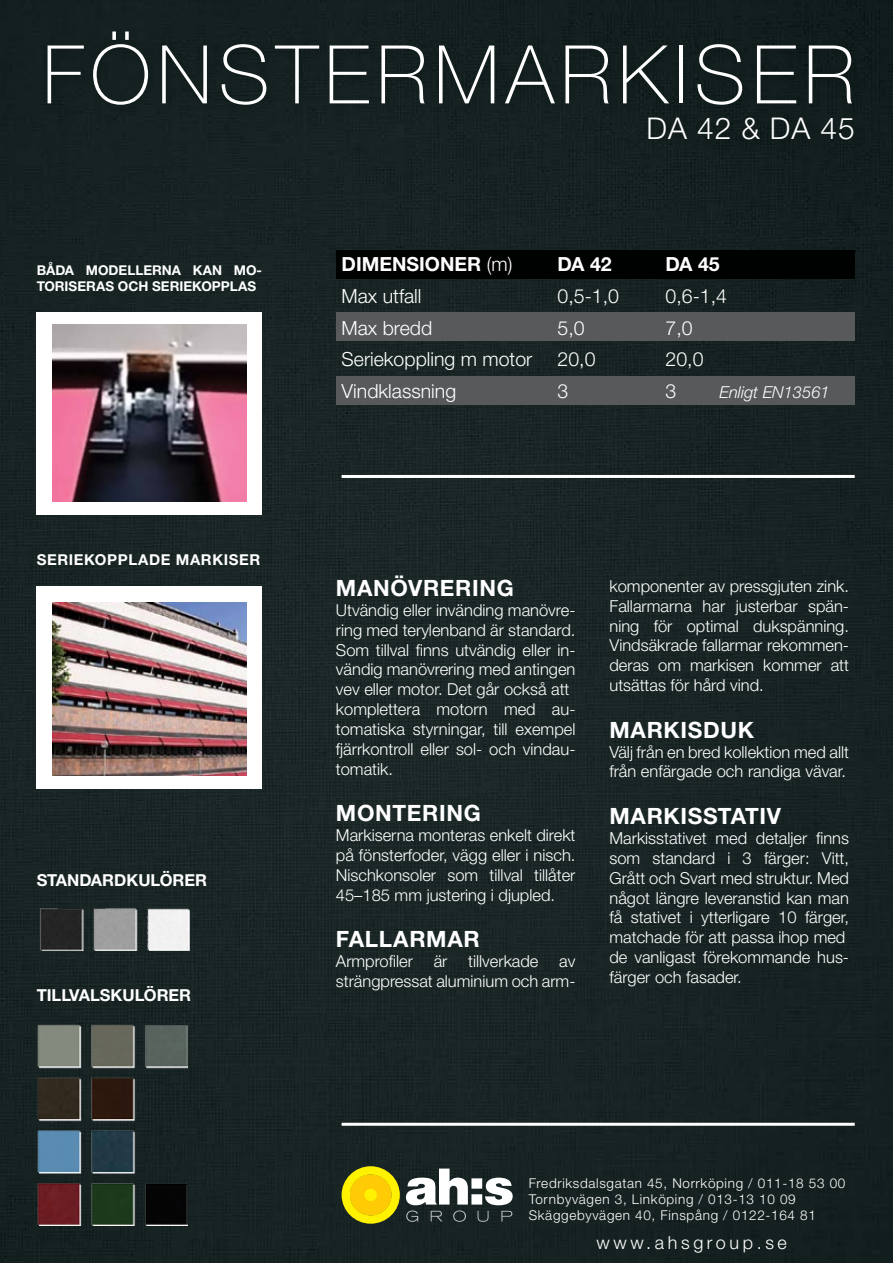
<style>
.page{position:relative;width:893px;height:1263px;background:#182424}
.page>*{position:absolute;margin:0;border:0;box-sizing:border-box;transform-origin:0 0}
.t1{font:100 81px "Helvetica Neue CE";letter-spacing:.08em;color:#fff}
.t2{font:300 30px "Helvetica Neue CE";letter-spacing:.03em;color:#fff}
.t3{font:700 22.5px "Helvetica Neue CE";letter-spacing:.03em;color:#fff}
.t4{font:300 19.5px "Helvetica Neue CE";color:#fff}
.t5{font:700 19.5px "Helvetica Neue CE";color:#fff}
.t6{font:300 18px "Helvetica Neue LT";letter-spacing:.2em;color:#fff}
.t7{font:300 16.5px/19.8px "Helvetica Neue CE";color:#fff}
.t8{font:700 16.5px "Helvetica Neue CE";color:#fff}
.t9{font:italic 300 16.5px "Helvetica Neue CE";color:#fff}
.t10{font:700 15px "Helvetica Neue CE";color:#fff}
.t11{font:300 13.5px/16.2px "Helvetica Neue LT";letter-spacing:.05em;color:#fff}
.t12{font:700 13.5px "Helvetica Neue CE";color:#fff}
.s1{font-weight:700}
</style>
<div class="page">
<div style="left:336px;top:250px;width:519px;height:28px;background:#000101"></div>
<div style="left:336px;top:313px;width:519px;height:28px;background:#58595b"></div>
<div style="left:336px;top:377px;width:519px;height:28px;background:#58595b"></div>
<div style="left:42px;top:26px;width:823px;height:126px;background:#142020"></div>
<div style="left:37px;top:313px;width:225px;height:202px;background:#fff"></div>
<img style="left:52px;top:325px;width:194px;height:176px">
<div style="left:37px;top:586px;width:225px;height:203px;background:#fff"></div>
<img style="left:52px;top:602px;width:194px;height:173px">
<img style="left:37px;top:1023px;width:151px;height:202px">
<img style="left:37px;top:903px;width:156px;height:50px">
<svg style="left:342px;top:1166px;width:58px;height:58px;background:#c8b30a"></svg>
<div style="left:364px;top:1189px;width:13px;height:12px;background:#fff200;border-radius:50%"></div>
<svg style="left:406px;top:1168px;width:107px;height:54px"></svg>
<hr style="left:342px;top:1123px;width:513px;height:3px;background:#fff">
<hr style="left:342px;top:475px;width:513px;height:3px;background:#fff">
<h1 class="t1" style="left:42px;top:28px;width:814px">FÖNSTERMARKISER</h1>
<h2 class="t2" style="left:647px;top:110px;width:210px">DA 42 &amp; DA 45</h2>
<p class="t12" style="left:37px;top:261px;width:29px">BÅDA</p>
<p class="t12" style="left:86px;top:261px;width:23px">MODELLERNA</p>
<p class="t12" style="left:193px;top:261px;width:11px">KAN</p>
<p class="t12" style="left:234px;top:261px;width:30px">MO-</p>
<p class="t12" style="left:37px;top:278px;width:10px">TORISERAS</p>
<p class="t12" style="left:118px;top:278px;width:44px">OCH SERIEKO</p>
<p class="t12" style="left:212px;top:278px;width:28px">PPLAS</p>
<p class="t10" style="left:37px;top:550px;width:11px">SERIEKO</p>
<p class="t10" style="left:107px;top:550px;width:33px">PPLADE</p>
<p class="t10" style="left:176px;top:550px;width:26px">MARKISER</p>
<p class="t8" style="left:37px;top:869px;width:172px">STANDARDKULÖRER</p>
<p class="t8" style="left:37px;top:985px;width:156px">TILLVALSKULÖRER</p>
<p class="t5" style="left:342px;top:252px;width:52px">DIMENSIONER</p>
<p class="t4" style="left:487px;top:252px;width:55px">(m) <span class="s1">DA</span></p>
<p class="t5" style="left:590px;top:252px;width:54px">42 DA</p>
<p class="t5" style="left:698px;top:252px;width:23px">45</p>
<p class="t4" style="left:342px;top:284px;width:81px">Max utfall</p>
<p class="t4" style="left:558px;top:284px;width:63px">0,5-1,0</p>
<p class="t4" style="left:666px;top:284px;width:63px">0,6-1,4</p>
<p class="t4" style="left:342px;top:316px;width:92px">Max bredd</p>
<p class="t4" style="left:558px;top:316px;width:29px">5,0</p>
<p class="t4" style="left:666px;top:316px;width:29px">7,0</p>
<p class="t4" style="left:342px;top:348px;width:192px">Seriekoppling m motor</p>
<p class="t4" style="left:558px;top:348px;width:39px">20,0</p>
<p class="t4" style="left:666px;top:348px;width:39px">20,0</p>
<p class="t4" style="left:342px;top:379px;width:116px">Vindklassning</p>
<p class="t4" style="left:558px;top:379px;width:12px">3</p>
<p class="t4" style="left:666px;top:379px;width:12px">3</p>
<p class="t9" style="left:720px;top:383px;width:112px">Enligt EN13561</p>
<h3 class="t3" style="left:336px;top:574px;width:179px">MANÖVRERING</h3>
<p class="t7" style="left:336px;top:600px;width:241px">Utvändig eller invänding manövre&shy;ring med terylenband är standard.<br>Som tillval finns utvändig eller in&shy;vändig manövrering med antingen vev eller motor. Det går också att komplettera motorn med au&shy;tomatiska styrningar, till exempel fjärrkontroll eller sol- och vindau&shy;tomatik.</p>
<h3 class="t3" style="left:336px;top:799px;width:146px">MONTERING</h3>
<p class="t7" style="left:336px;top:825px;width:241px;text-align:justify">Markiserna monteras enkelt direkt på fönsterfoder, vägg eller i nisch.<br>Nischkonsoler som tillval tillåter 45–185 mm justering i djupled.</p>
<h3 class="t3" style="left:336px;top:925px;width:145px">FALLARMAR</h3>
<p class="t7" style="left:336px;top:951px;width:79px">Armprofiler</p>
<p class="t7" style="left:434px;top:951px;width:15px">är</p>
<p class="t7" style="left:468px;top:951px;width:72px">tillverkade</p>
<p class="t7" style="left:336px;top:951px;width:241px;text-align:right">av<br>strängpressat aluminium och arm-</p>
<p class="t7" style="left:609px;top:576px;width:241px;text-align:justify">komponenter av pressgjuten zink.<br>Fallarmarna har justerbar spän&shy;ning för optimal dukspänning.<br>Vindsäkrade fallarmar rekommen&shy;deras om markisen kommer att utsättas för hård vind.</p>
<h3 class="t3" style="left:609px;top:716px;width:146px">MARKISDUK</h3>
<p class="t7" style="left:609px;top:742px;width:241px">Välj från en bred kollektion med allt från enfärgade och randiga vävar.</p>
<h3 class="t3" style="left:609px;top:802px;width:173px">MARKISSTATIV</h3>
<p class="t7" style="left:609px;top:828px;width:241px">Markisstativet med detaljer finns som standard i 3 färger: Vitt,<br>Grått och Svart med struktur. Med något längre leveranstid kan man få stativet i ytterligare 10 färger, matchade för att passa ihop med de vanligast förekommande hus&shy;färger och fasader.</p>
<p class="t11" style="left:529px;top:1174px;width:318px">Fredriksdalsgatan 45, Norrköping / 011-18 53 00<br>Tornbyvägen 3, Linköping / 013-13 10 09<br>Skäggebyvägen 40, Finspång / 0122-164 81</p>
<p class="t6" style="left:596px;top:1231px;width:192px">www.ahsgroup.se</p>
</div>
